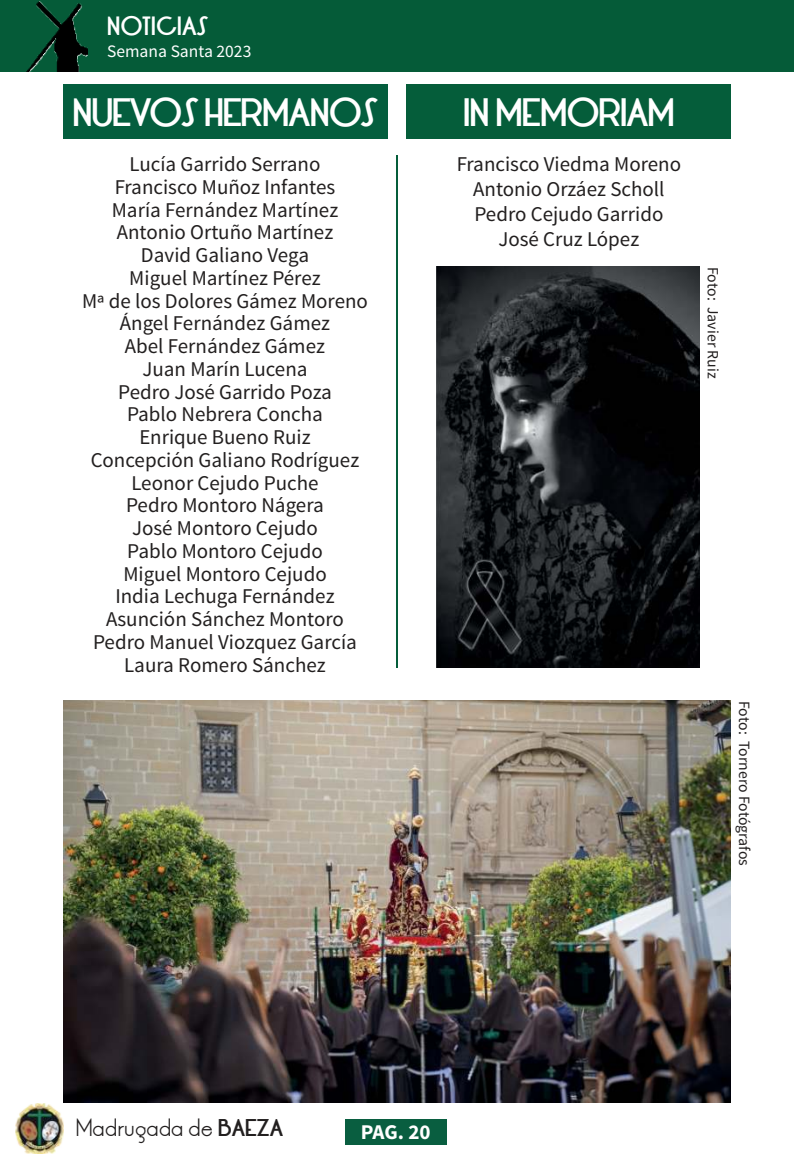
<style>
.page{position:relative;width:794px;height:1166px;background:#fff}
.page>*{position:absolute;margin:0;border:0;box-sizing:border-box;transform-origin:0 0}
.t1{font:700 31.5px "LRT Oksana";letter-spacing:-.04em;color:#fff}
.t2{font:21px/22.8px "Source Sans Pro";color:#221f1f;text-align:center}
.t3{font:700 21px "LRT Oksana";color:#fff}
.t4{font:700 21px "Source Sans Pro";color:#fff}
.t5{font:19.25px "LRT Oksana";color:#221f1f}
.t6{font:17.5px "Source Sans Pro";color:#fff}
.t7{font:15.75px "Source Sans Pro";color:#221f1f}
.s1{font-weight:700}
</style>
<div class="page">
<div style="left:0;top:0;width:794px;height:72px;background:#055b38"></div>
<img style="left:26px;top:2px;width:61px;height:70px">
<div style="left:345px;top:1118px;width:101px;height:26px;background:#095e40"></div>
<img style="left:15px;top:1103px;width:49px;height:50px">
<div style="left:63px;top:85px;width:324px;height:54px;background:#045e3e"></div>
<div style="left:407px;top:85px;width:324px;height:54px;background:#055d3a"></div>
<img style="left:436px;top:267px;width:264px;height:401px">
<hr style="left:396px;top:155px;width:1px;height:513px;background:#055d3a">
<img style="left:63px;top:701px;width:668px;height:402px">
<p class="t3" style="left:107px;top:10px;width:103px">NOTICIAS</p>
<p class="t6" style="left:107px;top:43px;width:146px">Semana Santa 2023</p>
<h1 class="t1" style="left:72px;top:89px;width:307px">NUEVOS HERMANOS</h1>
<h1 class="t1" style="left:462px;top:89px;width:214px">IN MEMORIAM</h1>
<p class="t2" style="left:82px;top:153px;width:287px">Lucía Garrido Serrano<br>Francisco Muñoz Infantes<br>María Fernández Martínez<br>Antonio Ortuño Martínez<br>David Galiano Vega<br>Miguel Martínez Pérez<br>Mª de los Dolores Gámez Moreno<br>Ángel Fernández Gámez<br>Abel Fernández Gámez<br>Juan Marín Lucena<br>Pedro José Garrido Poza<br>Pablo Nebrera Concha<br>Enrique Bueno Ruiz<br>Concepción Galiano Rodríguez<br>Leonor Cejudo Puche<br>Pedro Montoro Nágera<br>José Montoro Cejudo<br>Pablo Montoro Cejudo<br>Miguel Montoro Cejudo<br>India Lechuga Fernández<br>Asunción Sánchez Montoro<br>Pedro Manuel Viozquez García<br>Laura Romero Sánchez</p>
<p class="t2" style="left:457px;top:152px;width:226px;line-height:25.2px">Francisco Viedma Moreno<br>Antonio Orzáez Scholl<br>Pedro Cejudo Garrido<br>José Cruz López</p>
<p class="t7" style="left:720px;top:267px;width:113px;rotate:90deg">Foto: Javier Ruiz</p>
<p class="t7" style="left:752px;top:701px;width:167px;rotate:90deg">Foto: Tornero Fotógrafos</p>
<p class="t5" style="left:76px;top:1114px;width:209px">Madrugada de <span class="s1">BAEZA</span></p>
<p class="t4" style="left:361px;top:1122px;width:71px">PAG. 20</p>
</div>
